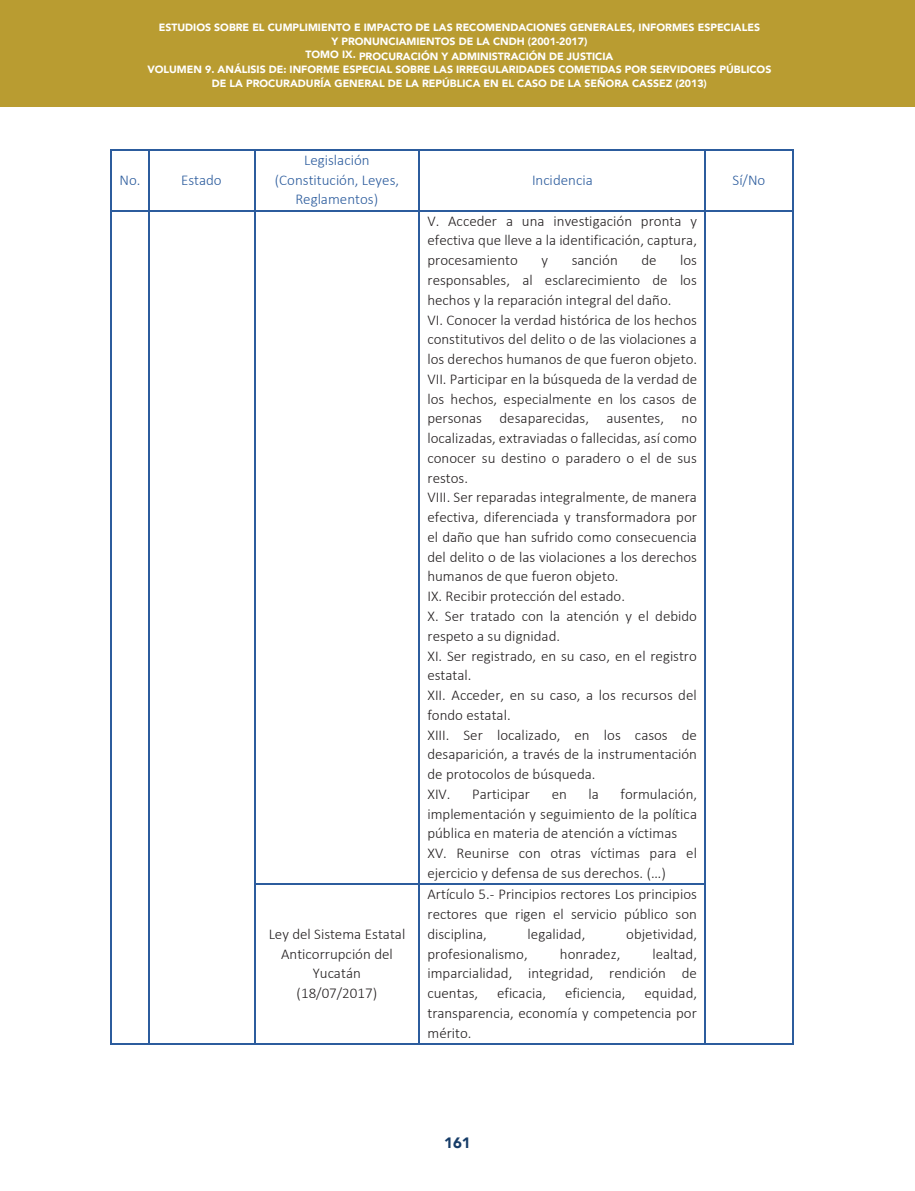
<style>
.page{position:relative;width:915px;height:1191px;background:#fff}
.page>*{position:absolute;margin:0;border:0;box-sizing:border-box;transform-origin:0 0}
.t1{font:300 15px/19.8px "Calibri";color:#231f20;text-align:justify}
.t2{font:300 15px/19.8px "Calibri";color:#2c5c9d;text-align:center}
.t3{font:900 15px "Avenir";color:#163c68}
.t4{font:900 10.5px/13.5px "Avenir";color:#fff;text-align:center}
</style>
<div class="page">
<div style="left:0;top:0;width:914px;height:106px;background:#b99c31"></div>
<hr style="left:112px;top:149px;width:36px;height:1px;background:#2c5c9d">
<hr style="left:149px;top:149px;width:105px;height:1px;background:#2c5c9d">
<hr style="left:255px;top:149px;width:163px;height:1px;background:#2c5c9d">
<hr style="left:420px;top:149px;width:284px;height:1px;background:#2c5c9d">
<hr style="left:705px;top:149px;width:86px;height:1px;background:#2c5c9d">
<hr style="left:111px;top:150px;width:1px;height:60px;background:#2c5c9d">
<hr style="left:148px;top:150px;width:1px;height:60px;background:#2c5c9d">
<hr style="left:254px;top:150px;width:1px;height:60px;background:#2c5c9d">
<hr style="left:418px;top:150px;width:2px;height:60px;background:#2c5c9d">
<hr style="left:704px;top:150px;width:1px;height:60px;background:#2c5c9d">
<hr style="left:791px;top:150px;width:2px;height:60px;background:#2c5c9d">
<hr style="left:112px;top:210px;width:36px;height:1px;background:#2c5c9d">
<hr style="left:149px;top:210px;width:105px;height:1px;background:#2c5c9d">
<hr style="left:255px;top:210px;width:163px;height:1px;background:#2c5c9d">
<hr style="left:420px;top:210px;width:284px;height:1px;background:#2c5c9d">
<hr style="left:705px;top:210px;width:86px;height:1px;background:#2c5c9d">
<hr style="left:111px;top:211px;width:1px;height:672px;background:#2c5c9d">
<hr style="left:148px;top:211px;width:1px;height:672px;background:#2c5c9d">
<hr style="left:254px;top:211px;width:1px;height:672px;background:#2c5c9d">
<hr style="left:418px;top:211px;width:2px;height:672px;background:#2c5c9d">
<hr style="left:704px;top:211px;width:1px;height:672px;background:#2c5c9d">
<hr style="left:791px;top:211px;width:2px;height:672px;background:#2c5c9d">
<hr style="left:255px;top:883px;width:163px;height:2px;background:#2c5c9d">
<hr style="left:420px;top:883px;width:284px;height:2px;background:#2c5c9d">
<hr style="left:111px;top:885px;width:1px;height:158px;background:#2c5c9d">
<hr style="left:112px;top:1043px;width:36px;height:1px;background:#2c5c9d">
<hr style="left:148px;top:885px;width:1px;height:158px;background:#2c5c9d">
<hr style="left:149px;top:1043px;width:105px;height:1px;background:#2c5c9d">
<hr style="left:254px;top:885px;width:1px;height:158px;background:#2c5c9d">
<hr style="left:255px;top:1043px;width:163px;height:1px;background:#2c5c9d">
<hr style="left:418px;top:885px;width:2px;height:158px;background:#2c5c9d">
<hr style="left:420px;top:1043px;width:284px;height:1px;background:#2c5c9d">
<hr style="left:704px;top:885px;width:1px;height:158px;background:#2c5c9d">
<hr style="left:705px;top:1043px;width:86px;height:1px;background:#2c5c9d">
<hr style="left:791px;top:885px;width:2px;height:158px;background:#2c5c9d">
<p class="t4" style="left:159px;top:21px;width:602px">ESTUDIOS SOBRE EL CUMPLIMIENTO E IMPACTO DE LAS RECOMENDACIONES GENERALES, INFORMES ESPECIALES<br>Y PRONUNCIAMIENTOS DE LA CNDH (2001-2017)</p>
<p class="t4" style="left:147px;top:49px;width:625px">TOMO IX. PROCURACIÓN Y ADMINISTRACIÓN DE JUSTICIA<br>VOLUMEN 9. ANÁLISIS DE: INFORME ESPECIAL SOBRE LAS IRREGULARIDADES COMETIDAS POR SERVIDORES PÚBLICOS<br>DE LA PROCURADURÍA GENERAL DE LA REPÚBLICA EN EL CASO DE LA SEÑORA CASSEZ (2013)</p>
<p class="t2" style="left:119px;top:170px;width:22px">No.</p>
<p class="t2" style="left:181px;top:170px;width:42px">Estado</p>
<p class="t2" style="left:275px;top:150px;width:126px">Legislación (Constitución, Leyes,<br>Reglamentos)</p>
<p class="t1" style="left:268px;top:923px;width:138px;text-align:center">Ley del Sistema Estatal<br>Anticorrupción del<br>Yucatán<br>(18/07/2017)</p>
<p class="t2" style="left:532px;top:170px;width:62px">Incidencia</p>
<p class="t2" style="left:732px;top:170px;width:34px">Sí/No</p>
<p class="t1" style="left:427px;top:211px;width:271px">V. Acceder a una investigación pronta y efectiva que lleve a la identificación, captura, procesamiento</p>
<p class="t1" style="left:541px;top:250px;width:8px">y</p>
<p class="t1" style="left:571px;top:250px;width:48px">sanción</p>
<p class="t1" style="left:641px;top:250px;width:17px">de</p>
<p class="t1" style="left:427px;top:250px;width:271px;text-align:left;text-indent:252px">los responsables, al esclarecimiento de los hechos y la reparación integral del daño.<br>VI. Conocer la verdad histórica de los hechos constitutivos del delito o de las violaciones a los derechos humanos de que fueron objeto.<br>VII. Participar en la búsqueda de la verdad de los hechos, especialmente en los casos de personas desaparecidas, ausentes, no localizadas, extraviadas o fallecidas, así como conocer su destino o paradero o el de sus restos.<br>VIII. Ser reparadas integralmente, de manera efectiva, diferenciada y transformadora por el daño que han sufrido como consecuencia del delito o de las violaciones a los derechos humanos de que fueron objeto.<br>IX. Recibir protección del estado.<br>X. Ser tratado con la atención y el debido respeto a su dignidad.<br>XI. Ser registrado, en su caso, en el registro estatal.<br>XII. Acceder, en su caso, a los recursos del fondo estatal.<br>XIII. Ser localizado, en los casos de desaparición, a través de la instrumentación de protocolos de búsqueda.<br>XIV.</p>
<p class="t1" style="left:427px;top:784px;width:271px;text-align:left;text-indent:193px">formulación, implementación y seguimiento de la política pública en materia de atención a víctimas XV. Reunirse con otras víctimas para el ejercicio y defensa de sus derechos. (…)</p>
<p class="t1" style="left:472px;top:784px;width:59px">Participar</p>
<p class="t1" style="left:551px;top:784px;width:17px">en</p>
<p class="t1" style="left:588px;top:784px;width:12px">la</p>
<p class="t1" style="left:427px;top:884px;width:271px">Artículo 5.- Principios rectores Los principios rectores que rigen el servicio público son disciplina,</p>
<p class="t1" style="left:527px;top:923px;width:59px">legalidad,</p>
<p class="t1" style="left:626px;top:923px;width:72px">objetividad,</p>
<p class="t1" style="left:427px;top:943px;width:102px">profesionalismo,</p>
<p class="t1" style="left:559px;top:943px;width:62px">honradez,</p>
<p class="t1" style="left:427px;top:943px;width:271px;text-indent:225px">lealtad, imparcialidad, integridad, rendición de cuentas,</p>
<p class="t1" style="left:497px;top:983px;width:51px">eficacia,</p>
<p class="t1" style="left:565px;top:983px;width:62px">eficiencia,</p>
<p class="t1" style="left:427px;top:983px;width:271px;text-indent:217px">equidad, transparencia, economía y competencia por mérito.</p>
<p class="t3" style="left:444px;top:1130px;width:28px">161</p>
</div>
